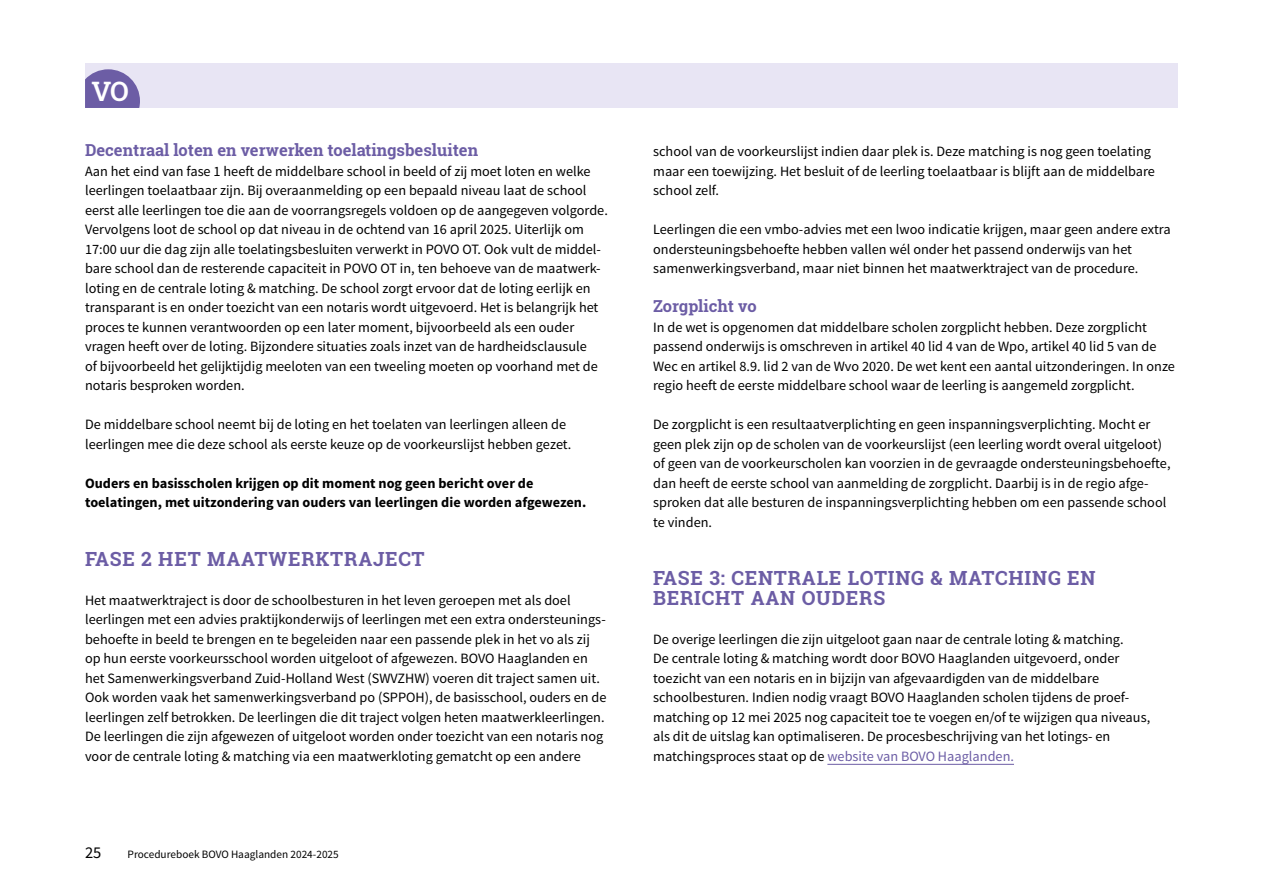
<style>
.page{position:relative;width:1263px;height:893px;background:#fff}
.page>*{position:absolute;margin:0;border:0;box-sizing:border-box;transform-origin:0 0}
.HST-titel{font:600 26.7px "Roboto Slab";color:#fff}
.Fase-kop{font:700 19.5px/19.5px "Roboto Slab";letter-spacing:.04em;color:#6c5da5}
._0_0_Paragraaf{font:700 16.5px "Roboto Slab";color:#6c5da5}
.t1{font:16.5px "Source Sans Pro";color:#000}
.Body{font:14.25px/19.5px "Source Sans Pro";color:#000}
.Body-2{font:700 14.25px/19.5px "Source Sans Pro";color:#000}
.t2{font:11.25px "Source Sans Pro";color:#000}
.s1{color:#6c5da5}
</style>
<div class="page">
<hr style="left:827px;top:764px;width:187px;height:1px;background:#6c5da5">
<div style="left:85px;top:64px;width:1093px;height:44px;background:#e8e5f4"></div>
<svg style="left:85px;top:69px;width:55px;height:39px;background:#7e70b0"></svg>
<p class="HST-titel" style="left:91px;top:73px;width:39px">VO</p>
<p class="_0_0_Paragraaf" style="left:85px;top:139px;width:395px">Decentraal loten en verwerken toelatingsbesluiten</p>
<p class="Body" style="left:85px;top:161px;width:524px">Aan het eind van fase 1 heeft de middelbare school in beeld of zij moet loten en welke leerlingen toelaatbaar zijn. Bij overaanmelding op een bepaald niveau laat de school eerst alle leerlingen toe die aan de voorrangsregels voldoen op de aangegeven volgorde.<br>Vervolgens loot de school op dat niveau in de ochtend van 16 april 2025. Uiterlijk om 17:00 uur die dag zijn alle toelatingsbesluiten verwerkt in POVO OT. Ook vult de middel&shy;bare school dan de resterende capaciteit in POVO OT in, ten behoeve van de maatwerk&shy;loting en de centrale loting &amp; matching. De school zorgt ervoor dat de loting eerlijk en transparant is en onder toezicht van een notaris wordt uitgevoerd. Het is belangrijk het proces te kunnen verantwoorden op een later moment, bijvoorbeeld als een ouder vragen heeft over de loting. Bijzondere situaties zoals inzet van de hardheidsclausule<br>of bijvoorbeeld het gelijktijdig meeloten van een tweeling moeten op voorhand met de notaris besproken worden.</p>
<p class="Body" style="left:85px;top:415px;width:488px">De middelbare school neemt bij de loting en het toelaten van leerlingen alleen de leerlingen mee die deze school als eerste keuze op de voorkeurslijst hebben gezet.</p>
<p class="Body-2" style="left:85px;top:474px;width:503px">Ouders en basisscholen krijgen op dit moment nog geen bericht over de toelatingen, met uitzondering van ouders van leerlingen die worden afgewezen.</p>
<p class="Fase-kop" style="left:85px;top:548px;width:341px">FASE 2 HET MAATWERKTRAJECT</p>
<p class="Body" style="left:85px;top:590px;width:523px">Het maatwerktraject is door de schoolbesturen in het leven geroepen met als doel leerlingen met een advies praktijkonderwijs of leerlingen met een extra ondersteunings&shy;behoefte in beeld te brengen en te begeleiden naar een passende plek in het vo als zij op hun eerste voorkeursschool worden uitgeloot of afgewezen. BOVO Haaglanden en het Samenwerkingsverband Zuid-Holland West (SWVZHW) voeren dit traject samen uit.<br>Ook worden vaak het samenwerkingsverband po (SPPOH), de basisschool, ouders en de leerlingen zelf betrokken. De leerlingen die dit traject volgen heten maatwerkleerlingen.<br>De leerlingen die zijn afgewezen of uitgeloot worden onder toezicht van een notaris nog voor de centrale loting &amp; matching via een maatwerkloting gematcht op een andere</p>
<p class="t1" style="left:85px;top:842px;width:18px">25</p>
<p class="t2" style="left:128px;top:847px;width:213px">Procedureboek BOVO Haaglanden 2024-2025</p>
<p class="Body" style="left:653px;top:142px;width:503px">school van de voorkeurslijst indien daar plek is. Deze matching is nog geen toelating maar een toewijzing. Het besluit of de leerling toelaatbaar is blijft aan de middelbare school zelf.</p>
<p class="Body" style="left:653px;top:220px;width:519px">Leerlingen die een vmbo-advies met een lwoo indicatie krijgen, maar geen andere extra ondersteuningsbehoefte hebben vallen wél onder het passend onderwijs van het samenwerkingsverband, maar niet binnen het maatwerktraject van de procedure.</p>
<p class="_0_0_Paragraaf" style="left:653px;top:295px;width:105px">Zorgplicht vo</p>
<p class="Body" style="left:653px;top:317px;width:523px">In de wet is opgenomen dat middelbare scholen zorgplicht hebben. Deze zorgplicht passend onderwijs is omschreven in artikel 40 lid 4 van de Wpo, artikel 40 lid 5 van de Wec en artikel 8.9. lid 2 van de Wvo 2020. De wet kent een aantal uitzonderingen. In onze regio heeft de eerste middelbare school waar de leerling is aangemeld zorgplicht.</p>
<p class="Body" style="left:653px;top:415px;width:519px">De zorgplicht is een resultaatverplichting en geen inspanningsverplichting. Mocht er geen plek zijn op de scholen van de voorkeurslijst (een leerling wordt overal uitgeloot) of geen van de voorkeurscholen kan voorzien in de gevraagde ondersteuningsbehoefte, dan heeft de eerste school van aanmelding de zorgplicht. Daarbij is in de regio afge&shy;sproken dat alle besturen de inspanningsverplichting hebben om een passende school te vinden.</p>
<p class="Fase-kop" style="left:653px;top:568px;width:444px">FASE 3: CENTRALE LOTING &amp; MATCHING EN<br>BERICHT AAN OUDERS</p>
<p class="Body" style="left:653px;top:629px;width:498px">De overige leerlingen die zijn uitgeloot gaan naar de centrale loting &amp; matching.<br>De centrale loting &amp; matching wordt door BOVO Haaglanden uitgevoerd, onder toezicht van een notaris en in bijzijn van afgevaardigden van de middelbare schoolbesturen. Indien nodig vraagt BOVO Haaglanden scholen tijdens de proef&shy;matching op 12 mei 2025 nog capaciteit toe te voegen en/of te wijzigen qua niveaus, als dit de uitslag kan optimaliseren. De procesbeschrijving van het lotings- en matchingsproces staat op de <span class="s1">website van BOVO Haaglanden.</span></p>
</div>
